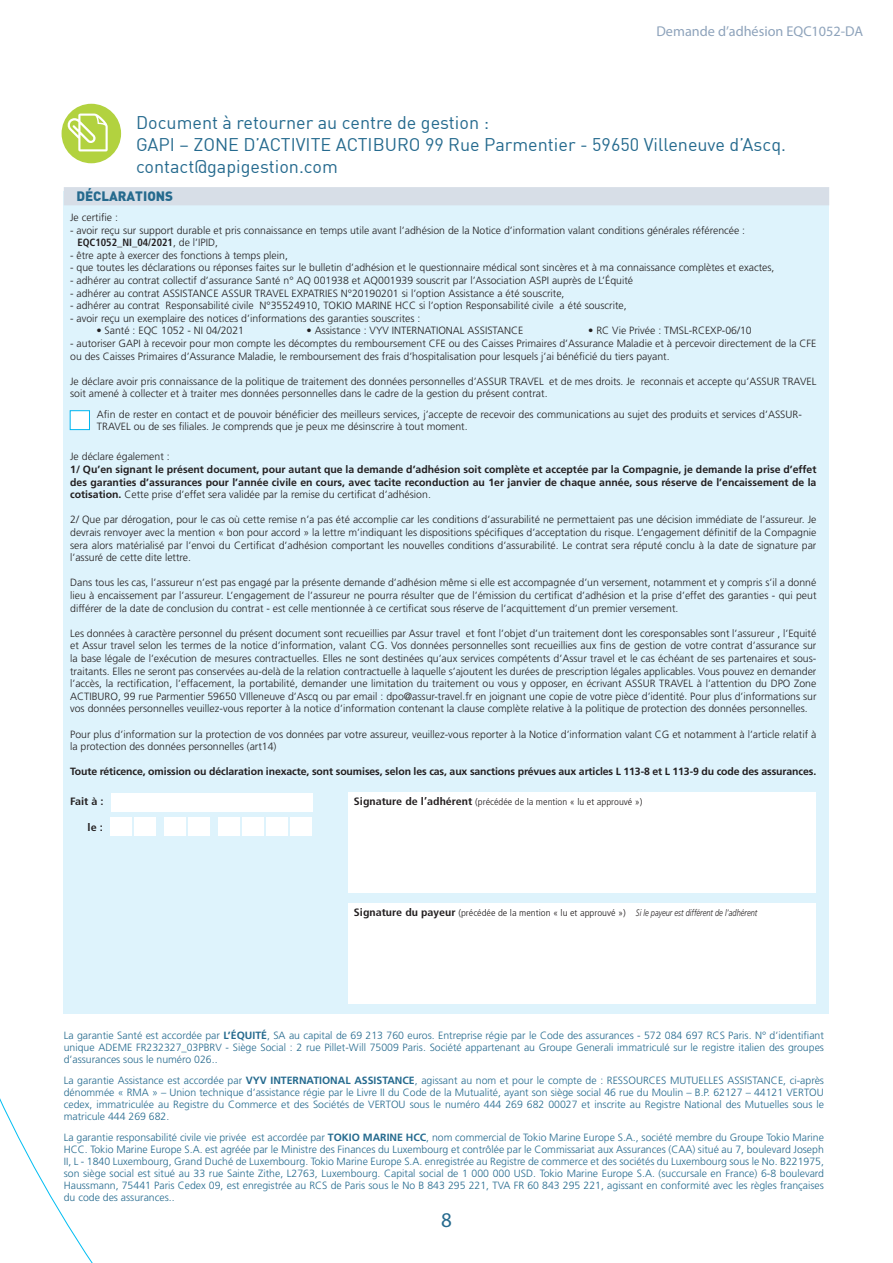
<style>
.page{position:relative;width:893px;height:1263px;background:#fff}
.page>*{position:absolute;margin:0;border:0;box-sizing:border-box;transform-origin:0 0}
.t1{font:21px "Myriad Pro";color:#256a8e}
.Sous_Titres_Pages_Broch_2021{font:18px "DIN";color:#256a8e}
.t2{font:14.25px "Myriad Pro";color:#8ea3bb}
.Intertitres_Textes_Broch_2021{font:900 13.35px "DIN";color:#256a8e}
.Texte_Courant_Broch_2021{font:700 condensed 10.65px "Frutiger LT Std";color:#231f20;scale:1.13 1}
.Texte_Courant_Broch_2021-2{font:300 10.5px/12.6px "Frutiger LT Std";color:#231f20}
.Texte_Courant_Broch_2021-3{font:300 10.5px/12px "Frutiger LT Std";color:#256a8e;text-align:justify}
.Texte_Courant_Broch_2021-4{font:700 10.5px/12.6px "Frutiger LT Std";letter-spacing:-.01em;color:#231f20;text-align:justify}
.Texte_Courant_Broch_2021-5{font:700 condensed 10.5px "Frutiger LT Std";color:#231f20}
.Texte_Courant_Broch_2021-6{font:300 condensed 9.3px "Frutiger LT Std";color:#231f20;scale:1.13 1}
.s1{font-weight:300;font-stretch:normal}
.s2{font-weight:300}
.s3{font-weight:700;font-size:10.65px}
.s4{font-style:italic;font-stretch:normal}
.s5{font-weight:700}
</style>
<div class="page">
<div style="left:64px;top:191px;width:765px;height:823px;background:#def3fc"></div>
<div style="left:348px;top:792px;width:468px;height:101px;background:#fff"></div>
<div style="left:348px;top:903px;width:468px;height:101px;background:#fff"></div>
<div style="left:64px;top:187px;width:765px;height:18px;background:#d7dee7"></div>
<svg style="left:0;top:103px;width:313px;height:1160px"></svg>
<div style="left:70px;top:410px;width:20px;height:20px;background:#fff;border:1px solid #00b6f0"></div>
<h3 class="t2" style="left:656px;top:23px;width:208px">Demande d’adhésion EQC1052-DA</h3>
<p class="Sous_Titres_Pages_Broch_2021" style="left:136px;top:112px;width:354px">Document à retourner au centre de gestion :</p>
<p class="Sous_Titres_Pages_Broch_2021" style="left:136px;top:133px;width:651px">GAPI – ZONE D’ACTIVITE ACTIBURO 99 Rue Parmentier - 59650 Villeneuve d’Ascq.</p>
<p class="Sous_Titres_Pages_Broch_2021" style="left:136px;top:155px;width:203px">contact@gapigestion.com</p>
<p class="Intertitres_Textes_Broch_2021" style="left:76px;top:188px;width:98px">DÉCLARATIONS</p>
<p class="Texte_Courant_Broch_2021-2" style="left:70px;top:211px;width:49px">Je certifie :</p>
<p class="Texte_Courant_Broch_2021-2" style="left:70px;top:224px;width:677px">- avoir reçu sur support durable et pris connaissance en temps utile avant l’adhésion de la Notice d’information valant conditions générales référencée :</p>
<p class="Texte_Courant_Broch_2021-5" style="left:77px;top:236px;width:142px">EQC1052_NI_04/2021<span class="s1">, de l’IPID,</span></p>
<p class="Texte_Courant_Broch_2021-2" style="left:70px;top:249px;width:219px">- être apte à exercer des fonctions à temps plein,</p>
<p class="Texte_Courant_Broch_2021-2" style="left:70px;top:262px;width:706px">- que toutes les déclarations ou réponses faites sur le bulletin d’adhésion et le questionnaire médical sont sincères et à ma connaissance complètes et exactes,</p>
<p class="Texte_Courant_Broch_2021-2" style="left:70px;top:274px;width:564px">- adhérer au contrat collectif d’assurance Santé n° AQ 001938 et AQ001939 souscrit par l’Association ASPI auprès de L’Équité</p>
<p class="Texte_Courant_Broch_2021-2" style="left:70px;top:287px;width:496px">- adhérer au contrat ASSISTANCE ASSUR TRAVEL EXPATRIES N°20190201 si l’option Assistance a été souscrite,</p>
<p class="Texte_Courant_Broch_2021-2" style="left:70px;top:299px;width:558px">- adhérer au contrat Responsabilité civile N°35524910, TOKIO MARINE HCC si l’option Responsabilité civile a été souscrite,</p>
<p class="Texte_Courant_Broch_2021-2" style="left:70px;top:312px;width:352px">- avoir reçu un exemplaire des notices d’informations des garanties souscrites :</p>
<p class="Texte_Courant_Broch_2021-2" style="left:96px;top:325px;width:149px">• Santé : EQC 1052 - NI 04/2021</p>
<p class="Texte_Courant_Broch_2021-2" style="left:307px;top:325px;width:218px">• Assistance : VYV INTERNATIONAL ASSISTANCE</p>
<p class="Texte_Courant_Broch_2021-2" style="left:588px;top:325px;width:165px">• RC Vie Privée : TMSL-RCEXP-06/10</p>
<p class="Texte_Courant_Broch_2021-2" style="left:70px;top:337px;width:748px">- autoriser GAPI à recevoir pour mon compte les décomptes du remboursement CFE ou des Caisses Primaires d’Assurance Maladie et à percevoir directement de la CFE ou des Caisses Primaires d’Assurance Maladie, le remboursement des frais d’hospitalisation pour lesquels j’ai bénéficié du tiers payant.</p>
<p class="Texte_Courant_Broch_2021-2" style="left:70px;top:375px;width:748px">Je déclare avoir pris connaissance de la politique de traitement des données personnelles d’ASSUR TRAVEL et de mes droits. Je reconnais et accepte qu’ASSUR TRAVEL soit amené à collecter et à traiter mes données personnelles dans le cadre de la gestion du présent contrat.</p>
<p class="Texte_Courant_Broch_2021-2" style="left:97px;top:408px;width:706px">Afin de rester en contact et de pouvoir bénéficier des meilleurs services, j’accepte de recevoir des communications au sujet des produits et services d’ASSUR-<br>TRAVEL ou de ses filiales. Je comprends que je peux me désinscrire à tout moment.</p>
<p class="Texte_Courant_Broch_2021-2" style="left:70px;top:451px;width:101px">Je déclare également :</p>
<p class="Texte_Courant_Broch_2021-4" style="left:70px;top:463px;width:748px">1/ Qu’en signant le présent document, pour autant que la demande d’adhésion soit complète et acceptée par la Compagnie, je demande la prise d’effet des garanties d’assurances pour l’année civile en cours, avec tacite reconduction au 1er janvier de chaque année, sous réserve de l’encaissement de la cotisation. <span class="s2">Cette prise d’effet sera validée par la remise du certificat d’adhésion.</span></p>
<p class="Texte_Courant_Broch_2021-2" style="left:70px;top:514px;width:748px;text-align:justify">2/ Que par dérogation, pour le cas où cette remise n’a pas été accomplie car les conditions d’assurabilité ne permettaient pas une décision immédiate de l’assureur. Je devrais renvoyer avec la mention « bon pour accord » la lettre m’indiquant les dispositions spécifiques d’acceptation du risque. L’engagement définitif de la Compagnie sera alors matérialisé par l’envoi du Certificat d’adhésion comportant les nouvelles conditions d’assurabilité. Le contrat sera réputé conclu à la date de signature par l’assuré de cette dite lettre.</p>
<p class="Texte_Courant_Broch_2021-2" style="left:70px;top:577px;width:748px;text-align:justify">Dans tous les cas, l’assureur n’est pas engagé par la présente demande d’adhésion même si elle est accompagnée d’un versement, notamment et y compris s’il a donné lieu à encaissement par l’assureur. L’engagement de l’assureur ne pourra résulter que de l’émission du certificat d’adhésion et la prise d’effet des garanties - qui peut différer de la date de conclusion du contrat - est celle mentionnée à ce certificat sous réserve de l’acquittement d’un premier versement.</p>
<p class="Texte_Courant_Broch_2021-2" style="left:70px;top:627px;width:748px;text-align:justify">Les données à caractère personnel du présent document sont recueillies par Assur travel et font l’objet d’un traitement dont les coresponsables sont l’assureur , l’Equité et Assur travel selon les termes de la notice d’information, valant CG. Vos données personnelles sont recueillies aux fins de gestion de votre contrat d’assurance sur la base légale de l’exécution de mesures contractuelles. Elles ne sont destinées qu’aux services compétents d’Assur travel et le cas échéant de ses partenaires et sous&shy;traitants. Elles ne seront pas conservées au-delà de la relation contractuelle à laquelle s’ajoutent les durées de prescription légales applicables. Vous pouvez en demander l’accès, la rectification, l’effacement, la portabilité, demander une limitation du traitement ou vous y opposer, en écrivant ASSUR TRAVEL à l’attention du DPO Zone ACTIBURO, 99 rue Parmentier 59650 VIlleneuve d’Ascq ou par email : dpo@assur-travel.fr en joignant une copie de votre pièce d’identité. Pour plus d’informations sur vos données personnelles veuillez-vous reporter à la notice d’information contenant la clause complète relative à la politique de protection des données personnelles.</p>
<p class="Texte_Courant_Broch_2021-2" style="left:70px;top:728px;width:748px">Pour plus d’information sur la protection de vos données par votre assureur, veuillez-vous reporter à la Notice d’information valant CG et notamment à l’article relatif à la protection des données personnelles (art14)</p>
<p class="Texte_Courant_Broch_2021-4" style="left:70px;top:765px;width:748px">Toute réticence, omission ou déclaration inexacte, sont soumises, selon les cas, aux sanctions prévues aux articles L 113-8 et L 113-9 du code des assurances.</p>
<p class="Texte_Courant_Broch_2021" style="left:70px;top:794px;width:31px">Fait à :</p>
<p class="Texte_Courant_Broch_2021" style="left:88px;top:821px;width:15px">le :</p>
<p class="Texte_Courant_Broch_2021-6" style="left:354px;top:797px;width:257px"><span class="s3">Signature de l’adhérent</span> (précédée de la mention « lu et approuvé »)</p>
<p class="Texte_Courant_Broch_2021-6" style="left:354px;top:908px;width:359px"><span class="s3">Signature du payeur</span> (précédée de la mention « lu et approuvé ») <span class="s4">Si le payeur est différent de l’adhérent</span></p>
<p class="Texte_Courant_Broch_2021-3" style="left:64px;top:1030px;width:762px">La garantie Santé est accordée par <span class="s5">L’ÉQUITÉ</span>, SA au capital de 69 213 760 euros. Entreprise régie par le Code des assurances - 572 084 697 RCS Paris. N° d’identifiant unique ADEME FR232327_03PBRV - Siège Social : 2 rue Pillet-Will 75009 Paris. Société appartenant au Groupe Generali immatriculé sur le registre italien des groupes d’assurances sous le numéro 026..</p>
<p class="Texte_Courant_Broch_2021-3" style="left:64px;top:1074px;width:762px">La garantie Assistance est accordée par <span class="s5">VYV INTERNATIONAL ASSISTANCE</span>, agissant au nom et pour le compte de : RESSOURCES MUTUELLES ASSISTANCE, ci-après dénommée « RMA » – Union technique d’assistance régie par le Livre II du Code de la Mutualité, ayant son siège social 46 rue du Moulin – B.P. 62127 – 44121 VERTOU cedex, immatriculée au Registre du Commerce et des Sociétés de VERTOU sous le numéro 444 269 682 00027 et inscrite au Registre National des Mutuelles sous le matricule 444 269 682.</p>
<p class="Texte_Courant_Broch_2021-3" style="left:64px;top:1131px;width:762px">La garantie responsabilité civile vie privée est accordée par <span class="s5">TOKIO MARINE HCC</span>, nom commercial de Tokio Marine Europe S.A., société membre du Groupe Tokio Marine HCC. Tokio Marine Europe S.A. est agréée par le Ministre des Finances du Luxembourg et contrôlée par le Commissariat aux Assurances (CAA) situé au 7, boulevard Joseph II, L - 1840 Luxembourg, Grand Duché de Luxembourg. Tokio Marine Europe S.A. enregistrée au Registre de commerce et des sociétés du Luxembourg sous le No. B221975, son siège social est situé au 33 rue Sainte Zithe, L2763, Luxembourg. Capital social de 1 000 000 USD. Tokio Marine Europe S.A. (succursale en France) 6-8 boulevard Haussmann, 75441 Paris Cedex 09, est enregistrée au RCS de Paris sous le No B 843 295 221, TVA FR 60 843 295 221, agissant en conformité avec les règles françaises du code des assurances..</p>
<h1 class="t1" style="left:441px;top:1207px;width:12px">8</h1>
</div>
